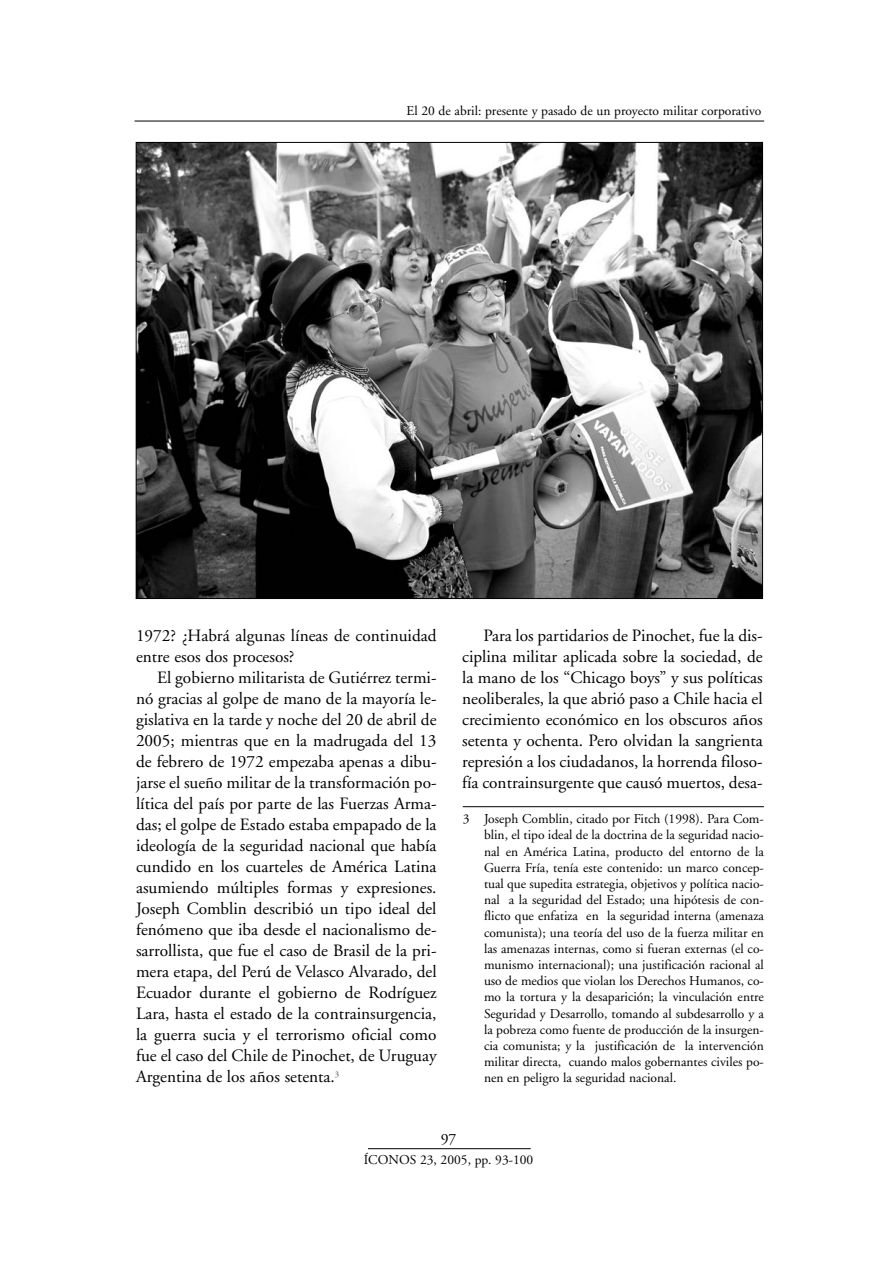
<style>
.page{position:relative;width:893px;height:1263px;background:#fff}
.page>*{position:absolute;margin:0;border:0;box-sizing:border-box;transform-origin:0 0}
.t1{font:17.25px/21px "Adobe Garamond";color:#000;text-align:justify}
.t2{font:15.75px "Adobe Garamond";color:#000}
.t3{font:13.5px/16.2px "Adobe Garamond";color:#000;text-align:justify}
</style>
<div class="page">
<hr style="left:134px;top:121px;width:630px;height:1px;background:#000">
<hr style="left:368px;top:1148px;width:162px;height:1px;background:#000">
<img style="left:138px;top:144px;width:623px;height:453px">
<hr style="left:462px;top:806px;width:302px;height:1px;background:#000">
<p class="t3" style="left:406px;top:104px;width:356px">El 20 de abril: presente y pasado de un proyecto militar corporativo</p>
<p class="t1" style="left:136px;top:627px;width:302px">1972? ¿Habrá algunas líneas de continuidad entre esos dos procesos?</p>
<p class="t1" style="left:136px;top:669px;width:302px;text-indent:21px">El gobierno militarista de Gutiérrez termi&shy;nó gracias al golpe de mano de la mayoría le&shy;gislativa en la tarde y noche del 20 de abril de 2005; mientras que en la madrugada del 13 de febrero de 1972 empezaba apenas a dibu&shy;jarse el sueño militar de la transformación po&shy;lítica del país por parte de las Fuerzas Arma&shy;das; el golpe de Estado estaba empapado de la ideología de la seguridad nacional que había cundido en los cuarteles de América Latina asumiendo múltiples formas y expresiones.<br>Joseph Comblin describió un tipo ideal del fenómeno que iba desde el nacionalismo de&shy;sarrollista, que fue el caso de Brasil de la pri&shy;mera etapa, del Perú de Velasco Alvarado, del Ecuador durante el gobierno de Rodríguez Lara, hasta el estado de la contrainsurgencia, la guerra sucia y el terrorismo oficial como fue el caso del Chile de Pinochet, de Uruguay Argentina de los años setenta.<sup>3</sup></p>
<p class="t1" style="left:462px;top:627px;width:302px;text-indent:21px">Para los partidarios de Pinochet, fue la dis&shy;ciplina militar aplicada sobre la sociedad, de la mano de los “Chicago boys” y sus políticas neoliberales, la que abrió paso a Chile hacia el crecimiento económico en los obscuros años setenta y ochenta. Pero olvidan la sangrienta represión a los ciudadanos, la horrenda filoso&shy;fía contrainsurgente que causó muertos, desa-</p>
<p class="t3" style="left:484px;top:812px;width:281px;text-indent:-21px">3 Joseph Comblin, citado por Fitch (1998). Para Com&shy;blin, el tipo ideal de la doctrina de la seguridad nacio&shy;nal en América Latina, producto del entorno de la Guerra Fría, tenía este contenido: un marco concep&shy;tual que supedita estrategia, objetivos y política nacio&shy;nal a la seguridad del Estado; una hipótesis de con&shy;flicto que enfatiza en la seguridad interna (amenaza comunista); una teoría del uso de la fuerza militar en las amenazas internas, como si fueran externas (el co&shy;munismo internacional); una justificación racional al uso de medios que violan los Derechos Humanos, co&shy;mo la tortura y la desaparición; la vinculación entre Seguridad y Desarrollo, tomando al subdesarrollo y a la pobreza como fuente de producción de la insurgen&shy;cia comunista; y la justificación de la intervención militar directa, cuando malos gobernantes civiles po&shy;nen en peligro la seguridad nacional.</p>
<p class="t2" style="left:440px;top:1133px;width:17px">97</p>
<p class="t3" style="left:364px;top:1153px;width:171px">ÍCONOS 23, 2005, pp. 93-100</p>
</div>
